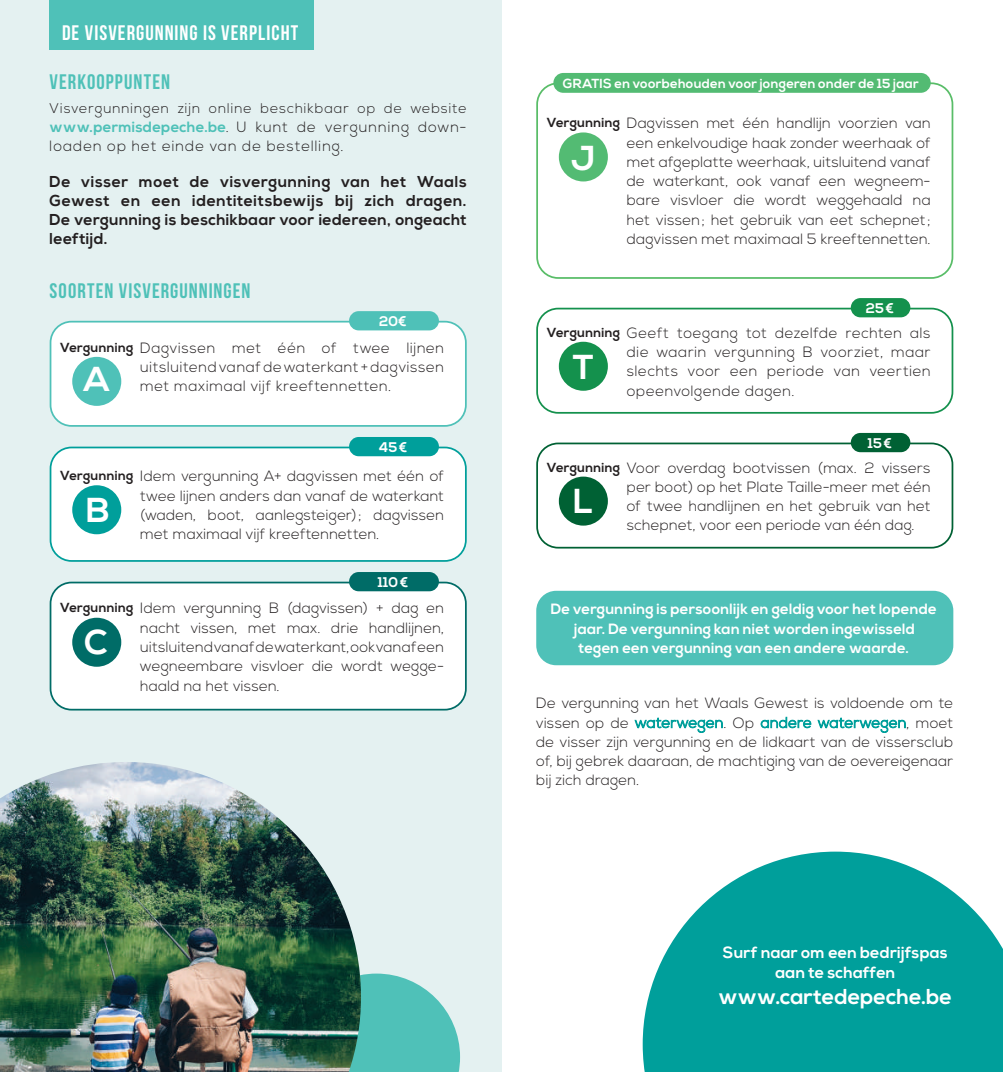
<style>
.page{position:relative;width:1003px;height:1072px;background:#fff}
.page>*{position:absolute;margin:0;border:0;box-sizing:border-box;transform-origin:0 0}
.t1{font:700 34.65px "Nexa";color:#fff}
.t2{font:700 21.53px "Nexa";letter-spacing:-.005em;color:#fff}
.t3{font:700 21px "Bebas Neue";letter-spacing:.05em;color:#4fc1b8}
.t4{font:700 21px "Bebas Neue";letter-spacing:.05em;color:#fff}
.t5{font:700 16.1px/19.2px "Nexa";letter-spacing:.015em;color:#fff;text-align:center}
.t6{font:700 15.75px/19.2px "Nexa";letter-spacing:.02em;color:#231f20;text-align:justify}
.t7{font:300 14.88px/19.2px "Nexa";letter-spacing:.02em;color:#231f20;text-align:justify}
.t8{font:700 14.88px/19.2px "Nexa";letter-spacing:.015em;color:#fff;text-align:center}
.t9{font:300 14.88px/19.2px "Nexa";letter-spacing:.065em;color:#231f20}
.t10{font:300 14px "Nexa";letter-spacing:.07em;color:#231f20}
.t11{font:700 14px "Nexa";letter-spacing:.015em;color:#fff}
.t12{font:700 13.12px "Nexa";letter-spacing:.02em;color:#231f20}
.t13{font:700 13.12px "Nexa";letter-spacing:.02em;color:#fff}
.s1{font-weight:700;color:#4fc1b8}
.s2{color:#009f9b}
</style>
<div class="page">
<div style="left:0;top:0;width:501px;height:1071px;background:#e4f1f1"></div>
<div style="left:50px;top:0;width:264px;height:50px;background:#4fc1b8"></div>
<svg style="left:361px;top:973px;width:99px;height:98px"></svg>
<img style="left:0;top:762px;width:361px;height:309px">
<div style="left:536px;top:591px;width:416px;height:74px;background:#4fc1b8;border-radius:20px"></div>
<div style="left:50px;top:322px;width:415px;height:104px;background:#fff;border-radius:21px"></div>
<div style="left:50px;top:321px;width:416px;height:106px;border:2px solid #4fc1b8;border-radius:21px"></div>
<div style="left:72px;top:357px;width:49px;height:49px;background:#4fc1b8;border-radius:50%"></div>
<div style="left:349px;top:311px;width:90px;height:19px;background:#4fc1b8;border-radius:10px"></div>
<div style="left:536px;top:308px;width:416px;height:106px;border:2px solid #14914d;border-radius:21px"></div>
<div style="left:558px;top:342px;width:49px;height:49px;background:#14914d;border-radius:50%"></div>
<div style="left:850px;top:298px;width:60px;height:19px;background:#14914d;border-radius:10px"></div>
<div style="left:536px;top:442px;width:416px;height:106px;border:2px solid #006134;border-radius:21px"></div>
<div style="left:558px;top:476px;width:49px;height:49px;background:#006134;border-radius:50%"></div>
<div style="left:850px;top:433px;width:60px;height:19px;background:#006134;border-radius:10px"></div>
<div style="left:50px;top:447px;width:415px;height:114px;background:#fff;border-radius:21px"></div>
<div style="left:50px;top:446px;width:416px;height:116px;border:2px solid #009f9b;border-radius:21px"></div>
<div style="left:72px;top:485px;width:49px;height:49px;background:#009f9b;border-radius:50%"></div>
<div style="left:349px;top:437px;width:90px;height:19px;background:#009f9b;border-radius:10px"></div>
<div style="left:50px;top:582px;width:415px;height:127px;background:#fff;border-radius:21px"></div>
<div style="left:50px;top:581px;width:416px;height:129px;border:2px solid #006c67;border-radius:21px"></div>
<div style="left:72px;top:617px;width:49px;height:49px;background:#006c67;border-radius:50%"></div>
<div style="left:349px;top:572px;width:90px;height:19px;background:#006c67;border-radius:10px"></div>
<div style="left:536px;top:82px;width:416px;height:197px;border:2px solid #59bd68;border-radius:21px"></div>
<div style="left:553px;top:73px;width:377px;height:20px;background:#53bb73;border-radius:10px"></div>
<svg style="left:642px;top:851px;width:360px;height:220px;fill:#009f9b"></svg>
<div style="left:558px;top:132px;width:49px;height:49px;background:#53bb73;border-radius:50%"></div>
<h3 class="t4" style="left:62px;top:21px;width:238px">DE VISVERGUNNING IS VERPLICHT</h3>
<h3 class="t3" style="left:50px;top:70px;width:122px">VERKOOPPUNTEN</h3>
<p class="t10" style="left:50px;top:100px;width:418px">Visvergunningen zijn online beschikbaar op de website</p>
<p class="t9" style="left:50px;top:118px;width:418px"><span class="s1">www.permisdepeche.be</span>. U kunt de vergunning down&shy;loaden op het einde van de bestelling.</p>
<p class="t6" style="left:50px;top:172px;width:418px">De visser moet de visvergunning van het Waals Gewest en een identiteitsbewijs bij zich dragen.<br>De vergunning is beschikbaar voor iedereen, ongeacht leeftijd.</p>
<h3 class="t3" style="left:50px;top:279px;width:202px">SOORTEN VISVERGUNNINGEN</h3>
<p class="t12" style="left:60px;top:339px;width:75px">Vergunning</p>
<h1 class="t1" style="left:84px;top:359px;width:27px">A</h1>
<p class="t11" style="left:379px;top:313px;width:29px">20€</p>
<p class="t7" style="left:140px;top:339px;width:305px">Dagvissen met één of twee lijnen uitsluitend vanaf de waterkant + dagvissen met maximaal vijf kreeftennetten.</p>
<p class="t11" style="left:378px;top:439px;width:30px">45€</p>
<p class="t12" style="left:60px;top:468px;width:75px">Vergunning</p>
<p class="t7" style="left:140px;top:467px;width:305px">Idem vergunning A+ dagvissen met één of twee lijnen anders dan vanaf de waterkant (waden, boot, aanlegsteiger); dagvissen met maximaal vijf kreeftennetten.</p>
<h1 class="t1" style="left:86px;top:489px;width:25px">B</h1>
<p class="t11" style="left:377px;top:574px;width:32px">110€</p>
<p class="t7" style="left:140px;top:599px;width:305px">Idem vergunning B (dagvissen) + dag en nacht vissen, met max. drie handlijnen, uitsluitend vanaf de waterkant, ook vanaf een wegneembare visvloer die wordt wegge&shy;haald na het vissen.</p>
<p class="t12" style="left:60px;top:600px;width:75px">Vergunning</p>
<h1 class="t1" style="left:84px;top:622px;width:24px">C</h1>
<p class="t13" style="left:562px;top:76px;width:357px">GRATIS en voorbehouden voor jongeren onder de 15 jaar</p>
<p class="t12" style="left:546px;top:115px;width:75px">Vergunning</p>
<p class="t7" style="left:626px;top:114px;width:305px">Dagvissen met één handlijn voorzien van een enkelvoudige haak zonder weerhaak of met afgeplatte weerhaak, uitsluitend vanaf de waterkant, ook vanaf een wegneem&shy;bare visvloer die wordt weggehaald na het vissen; het gebruik van eet schepnet; dagvissen met maximaal 5 kreeftennetten.</p>
<h1 class="t1" style="left:571px;top:138px;width:26px">J</h1>
<p class="t11" style="left:865px;top:300px;width:29px">25€</p>
<p class="t7" style="left:626px;top:324px;width:305px">Geeft toegang tot dezelfde rechten als die waarin vergunning B voorziet, maar slechts voor een periode van veertien opeenvolgende dagen.</p>
<p class="t12" style="left:546px;top:324px;width:75px">Vergunning</p>
<h1 class="t1" style="left:572px;top:347px;width:23px">T</h1>
<p class="t11" style="left:867px;top:435px;width:25px">15€</p>
<p class="t7" style="left:626px;top:458px;width:305px">Voor overdag bootvissen (max. 2 vissers per boot) op het Plate Taille-meer met één of twee handlijnen en het gebruik van het schepnet, voor een periode van één dag.</p>
<p class="t12" style="left:546px;top:460px;width:75px">Vergunning</p>
<h1 class="t1" style="left:573px;top:481px;width:22px">L</h1>
<p class="t8" style="left:550px;top:600px;width:387px">De vergunning is persoonlijk en geldig voor het lopende jaar. De vergunning kan niet worden ingewisseld<br>tegen een vergunning van een andere waarde.</p>
<p class="t7" style="left:536px;top:694px;width:418px">De vergunning van het Waals Gewest is voldoende om te vissen op de <span class="s2">waterwegen</span>. Op <span class="s2">andere waterwegen</span>, moet de visser zijn vergunning en de lidkaart van de vissersclub of, bij gebrek daaraan, de machtiging van de oevereigenaar bij zich dragen.</p>
<p class="t5" style="left:722px;top:943px;width:226px">Surf naar om een bedrijfspas aan te schaffen</p>
<h2 class="t2" style="left:718px;top:983px;width:235px">www.cartedepeche.be</h2>
</div>
